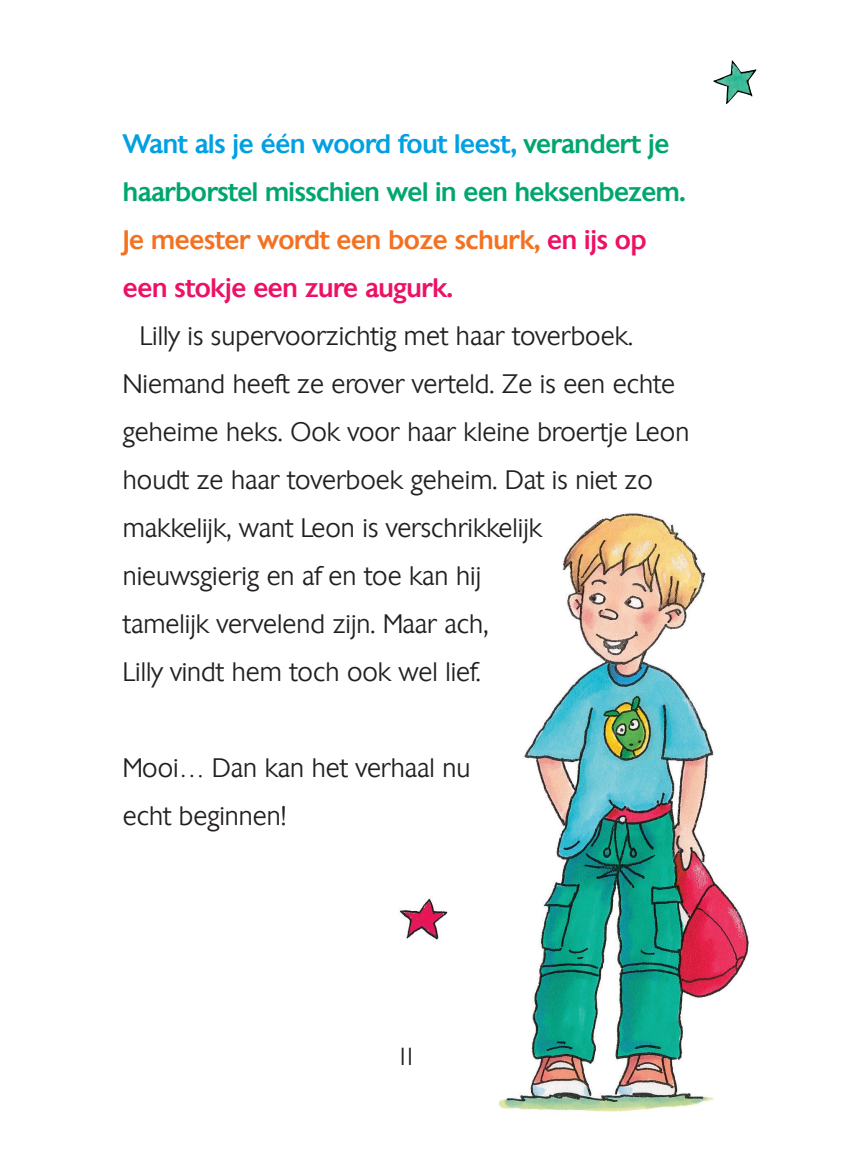
<style>
.page{position:relative;width:851px;height:1165px;background:#fff}
.page>*{position:absolute;margin:0;border:0;box-sizing:border-box;transform-origin:0 0}
.t1{font:300 26px/48px "Chantilly Serial";color:#231f20}
.t2{font:500 26px/48px "Chantilly Serial";letter-spacing:-.01em;color:#00a66e}
.t3{font:300 24px "Chantilly Serial";color:#231f20}
.s1{color:#00a0e2}
.s2{color:#f37121}
.s3{color:#ec1165}
</style>
<div class="page">
<img style="left:498px;top:513px;width:251px;height:599px">
<img style="left:399px;top:898px;width:49px;height:42px">
<img style="left:713px;top:60px;width:43px;height:44px">
<p class="t2" style="left:123px;top:119px;width:564px"><span class="s1">Want als je één woord fout leest,</span> verandert je haarborstel misschien wel in een heksenbezem.<br><span class="s2">Je meester wordt een boze schurk,</span> <span class="s3">en ijs op een stokje een zure augurk.</span></p>
<p class="t1" style="left:123px;top:311px;width:567px;text-indent:17px">Lilly is supervoorzichtig met haar toverboek.<br>Niemand heeft ze erover verteld. Ze is een echte geheime heks. Ook voor haar kleine broertje Leon houdt ze haar toverboek geheim. Dat is niet zo makkelijk, want Leon is verschrikkelijk<br>nieuwsgierig en af en toe kan hij<br>tamelijk vervelend zijn. Maar ach,<br>Lilly vindt hem toch ook wel lief.</p>
<p class="t1" style="left:123px;top:743px;width:349px">Mooi… Dan kan het verhaal nu echt beginnen!</p>
<p class="t3" style="left:396px;top:1041px;width:21px">11</p>
</div>
